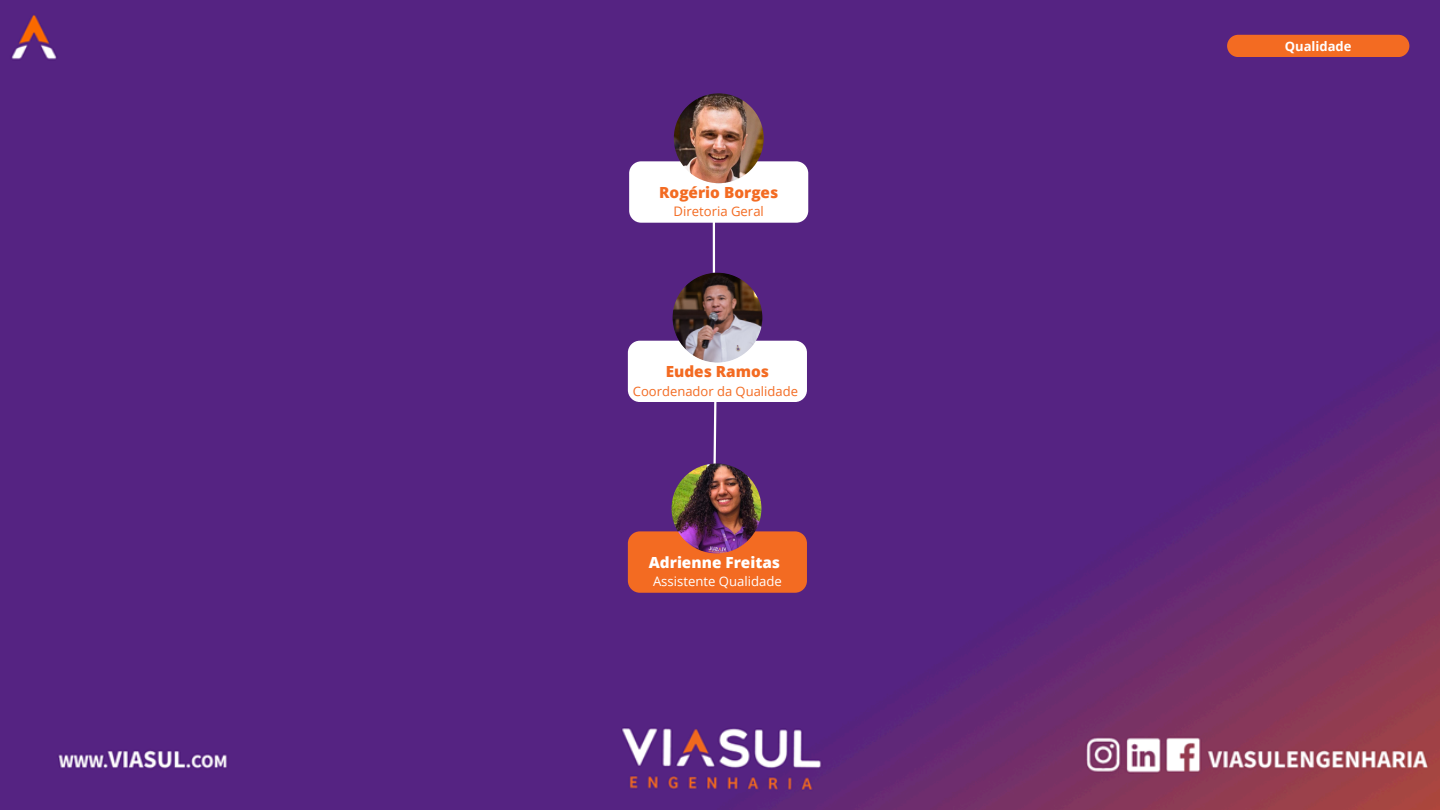
<style>
.page{position:relative;width:1440px;height:810px;background:#fff}
.page>*{position:absolute;margin:0;border:0;box-sizing:border-box;transform-origin:0 0}
.t1{font:800 15.3px "Open Sans";color:#f36b22}
.t2{font:800 15.3px "Open Sans";color:#fff}
.t3{font:13.1px "Open Sans";color:#fff}
.t4{font:13.1px "Open Sans";color:#f36b22}
.t5{font:13px "Open Sans";color:#f36b22}
.t6{font:700 13px "Open Sans";color:#fff}
</style>
<div class="page">
<img style="left:0;top:0;width:1440px;height:810px">
<hr style="left:713px;top:138px;width:2px;height:135px;background:#fff">
<div style="left:629px;top:161px;width:179px;height:62px;background:#fff;border-radius:12px"></div>
<img style="left:674px;top:93px;width:90px;height:90px;border-radius:50%">
<svg style="left:711px;top:402px;width:7px;height:62px"></svg>
<div style="left:628px;top:341px;width:179px;height:61px;background:#fff;border-radius:12px"></div>
<img style="left:673px;top:273px;width:89px;height:90px;border-radius:50%">
<div style="left:628px;top:531px;width:179px;height:62px;background:#f36b22;border-radius:12px"></div>
<div style="left:1227px;top:35px;width:182px;height:22px;background:#f36b22;border-radius:11px"></div>
<img style="left:672px;top:464px;width:89px;height:89px;border-radius:50%">
<p class="t1" style="left:659px;top:181px;width:121px">Rogério Borges</p>
<p class="t4" style="left:674px;top:202px;width:92px">Diretoria Geral</p>
<h1 class="t1" style="left:666px;top:361px;width:105px">Eudes Ramos</h1>
<p class="t5" style="left:633px;top:382px;width:167px">Coordenador da Qualidade</p>
<p class="t2" style="left:649px;top:552px;width:133px">Adrienne Freitas</p>
<p class="t3" style="left:653px;top:572px;width:130px">Assistente Qualidade</p>
<h1 class="t6" style="left:1285px;top:37px;width:68px">Qualidade</h1>
</div>
